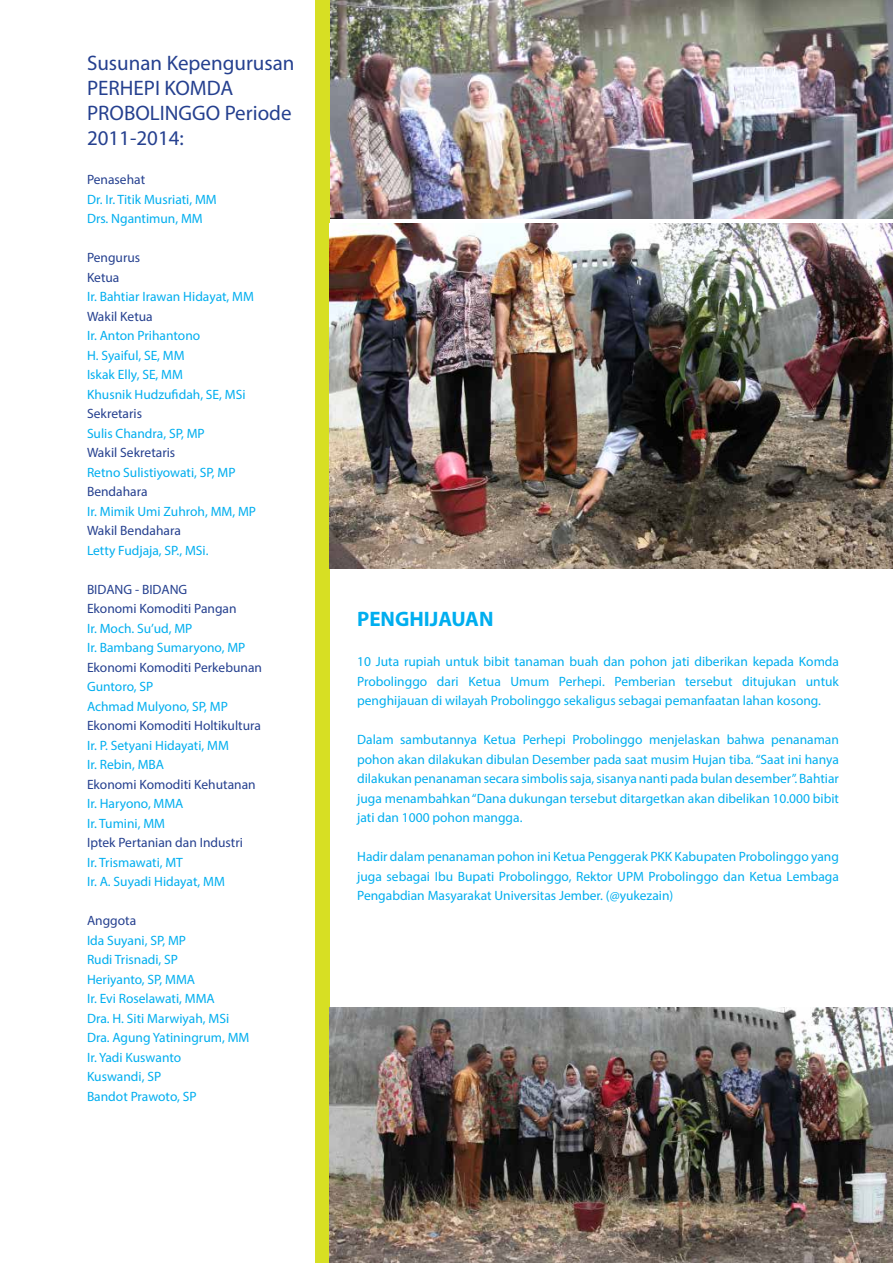
<style>
.page{position:relative;width:893px;height:1263px;background:#fff}
.page>*{position:absolute;margin:0;border:0;box-sizing:border-box;transform-origin:0 0}
.t1{font:21px/25.2px "Myriad Pro";color:#25408f}
.t2{font:700 21px "Myriad Pro";color:#00aeef}
.t3{font:13.5px/19.5px "Myriad Pro";color:#00aeef}
.t4{font:13.5px/19.5px "Myriad Pro";color:#25408f}
</style>
<div class="page">
<img style="left:330px;top:0;width:563px;height:218px">
<div style="left:315px;top:0;width:15px;height:1263px;background:#d7df23"></div>
<img style="left:330px;top:224px;width:563px;height:345px">
<img style="left:330px;top:1007px;width:563px;height:256px">
<h1 class="t1" style="left:87px;top:50px;width:209px">Susunan Kepengurusan<br>PERHEPI KOMDA<br>PROBOLINGGO Periode<br>2011-2014:</h1>
<p class="t4" style="left:87px;top:170px;width:60px">Penasehat</p>
<p class="t3" style="left:87px;top:189px;width:131px">Dr. Ir. Titik Musriati, MM<br>Drs. Ngantimun, MM</p>
<p class="t4" style="left:87px;top:248px;width:55px">Pengurus<br>Ketua</p>
<p class="t3" style="left:87px;top:287px;width:168px">Ir. Bahtiar Irawan Hidayat, MM</p>
<p class="t4" style="left:87px;top:306px;width:67px">Wakil Ketua</p>
<p class="t3" style="left:87px;top:326px;width:160px">Ir. Anton Prihantono<br>H. Syaiful, SE, MM<br>Iskak Elly, SE, MM<br>Khusnik Hudzufidah, SE, MSi</p>
<p class="t4" style="left:87px;top:404px;width:57px">Sekretaris</p>
<p class="t3" style="left:87px;top:423px;width:119px">Sulis Chandra, SP, MP</p>
<p class="t4" style="left:87px;top:443px;width:90px">Wakil Sekretaris</p>
<p class="t3" style="left:87px;top:462px;width:150px">Retno Sulistiyowati, SP, MP</p>
<p class="t4" style="left:87px;top:482px;width:62px">Bendahara</p>
<p class="t3" style="left:87px;top:501px;width:171px">Ir. Mimik Umi Zuhroh, MM, MP</p>
<p class="t4" style="left:87px;top:521px;width:95px">Wakil Bendahara</p>
<p class="t3" style="left:87px;top:540px;width:123px">Letty Fudjaja, SP., MSi.</p>
<p class="t4" style="left:87px;top:579px;width:151px">BIDANG - BIDANG<br>Ekonomi Komoditi Pangan</p>
<p class="t3" style="left:87px;top:618px;width:160px">Ir. Moch. Su’ud, MP<br>Ir. Bambang Sumaryono, MP</p>
<p class="t4" style="left:87px;top:657px;width:177px">Ekonomi Komoditi Perkebunan</p>
<p class="t3" style="left:87px;top:677px;width:142px">Guntoro, SP<br>Achmad Mulyono, SP, MP</p>
<p class="t4" style="left:87px;top:716px;width:176px">Ekonomi Komoditi Holtikultura</p>
<p class="t3" style="left:87px;top:735px;width:143px">Ir. P. Setyani Hidayati, MM<br>Ir. Rebin, MBA</p>
<p class="t4" style="left:87px;top:774px;width:170px">Ekonomi Komoditi Kehutanan</p>
<p class="t3" style="left:87px;top:794px;width:98px">Ir. Haryono, MMA<br>Ir. Tumini, MM</p>
<p class="t4" style="left:87px;top:833px;width:158px">Iptek Pertanian dan Industri</p>
<p class="t3" style="left:87px;top:852px;width:139px">Ir. Trismawati, MT<br>Ir. A. Suyadi Hidayat, MM</p>
<p class="t4" style="left:87px;top:911px;width:51px">Anggota</p>
<p class="t3" style="left:87px;top:930px;width:164px">Ida Suyani, SP, MP<br>Rudi Trisnadi, SP<br>Heriyanto, SP, MMA<br>Ir. Evi Roselawati, MMA<br>Dra. H. Siti Marwiyah, MSi<br>Dra. Agung Yatiningrum, MM<br>Ir. Yadi Kuswanto<br>Kuswandi, SP<br>Bandot Prawoto, SP</p>
<h1 class="t2" style="left:357px;top:605px;width:138px">PENGHIJAUAN</h1>
<p class="t3" style="left:357px;top:652px;width:483px;text-align:justify">10 Juta rupiah untuk bibit tanaman buah dan pohon jati diberikan kepada Komda Probolinggo dari Ketua Umum Perhepi. Pemberian tersebut ditujukan untuk penghijauan di wilayah Probolinggo sekaligus sebagai pemanfaatan lahan kosong.</p>
<p class="t3" style="left:357px;top:730px;width:483px;text-align:justify">Dalam sambutannya Ketua Perhepi Probolinggo menjelaskan bahwa penanaman pohon akan dilakukan dibulan Desember pada saat musim Hujan tiba. “Saat ini hanya dilakukan penanaman secara simbolis saja, sisanya nanti pada bulan desember”. Bahtiar juga menambahkan “Dana dukungan tersebut ditargetkan akan dibelikan 10.000 bibit jati dan 1000 pohon mangga.</p>
<p class="t3" style="left:357px;top:847px;width:483px;text-align:justify">Hadir dalam penanaman pohon ini Ketua Penggerak PKK Kabupaten Probolinggo yang juga sebagai Ibu Bupati Probolinggo, Rektor UPM Probolinggo dan Ketua Lembaga Pengabdian Masyarakat Universitas Jember. (@yukezain)</p>
</div>
